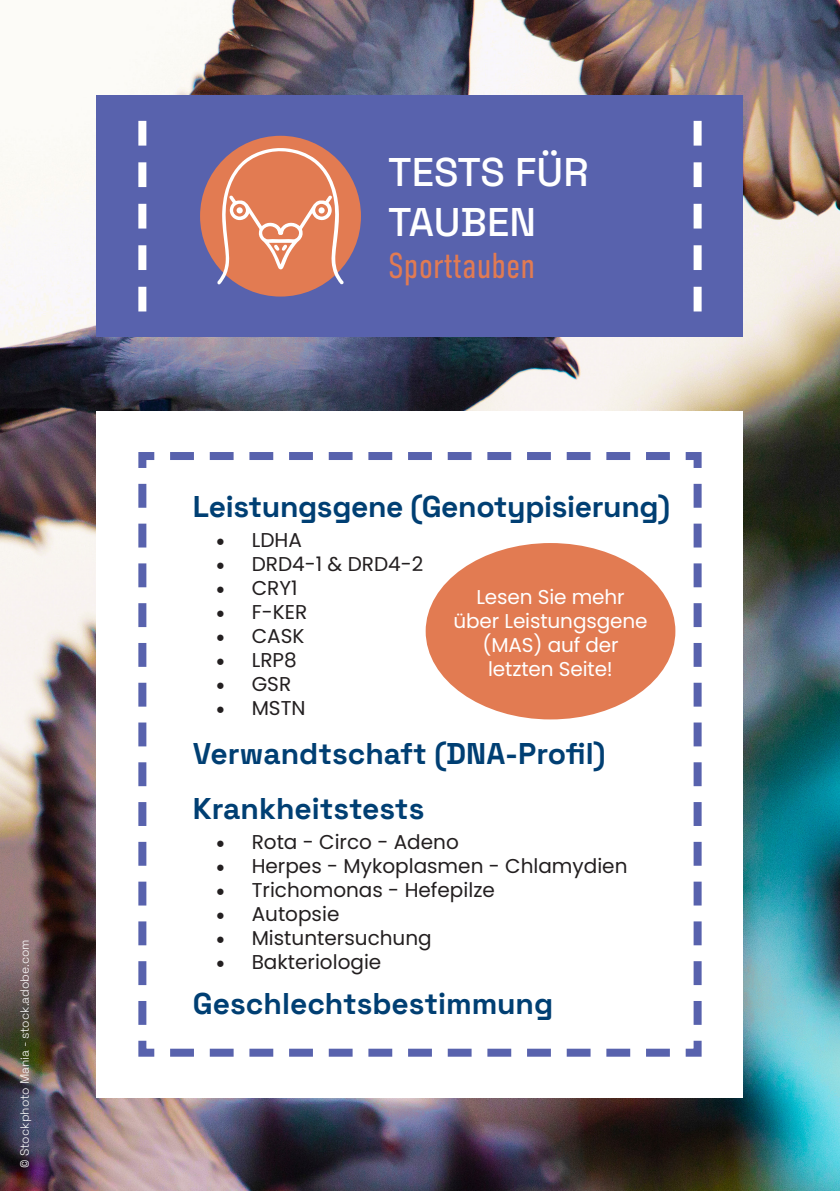
<style>
.page{position:relative;width:840px;height:1191px;background:#fff}
.page>*{position:absolute;margin:0;border:0;box-sizing:border-box;transform-origin:0 0}
.t1{font:500 40px/50px "Space Grotesk";color:#fff}
.t2{font:300 36px "DIN Condensed";color:#e27b52}
.t3{font:700 30px "Space Grotesk";color:#003f73}
.t4{font:20px "Poppins";color:#231f20}
.t5{font:20px/24px "Poppins";letter-spacing:-.005em;color:#fff;text-align:center}
.t6{font:300 12px "Space Grotesk";color:#fff}
.s1{font-family:"Minion Pro";font-size:24px}
</style>
<div class="page">
<img style="left:0;top:0;width:839px;height:1191px">
<div style="left:97px;top:411px;width:645px;height:686px;background:#fff"></div>
<div style="left:97px;top:95px;width:645px;height:242px;background:#5862ad"></div>
<svg style="left:138px;top:121px;width:8px;height:190px"></svg>
<svg style="left:693px;top:121px;width:8px;height:190px"></svg>
<svg style="left:138px;top:452px;width:564px;height:605px"></svg>
<div style="left:425px;top:543px;width:250px;height:176px;background:#e27b52;border-radius:50%"></div>
<div style="left:200px;top:136px;width:161px;height:160px;background:#e27b52;border-radius:50%"></div>
<svg style="left:217px;top:148px;width:127px;height:136px"></svg>
<p class="t6" style="left:16px;top:1167px;width:230px;rotate:-90deg">© Stockphoto Mania - stock.adobe.com</p>
<p class="t1" style="left:388px;top:144px;width:202px">TESTS FÜR<br>TAUBEN</p>
<p class="t2" style="left:388px;top:246px;width:148px">Sporttauben</p>
<p class="t3" style="left:193px;top:483px;width:478px">Leistungsgene (Genotypisierung)</p>
<p class="t4" style="left:215px;top:528px;width:88px"><span class="s1">•</span> LDHA</p>
<p class="t4" style="left:215px;top:552px;width:209px"><span class="s1">•</span> DRD4-1 &amp; DRD4-2</p>
<p class="t4" style="left:215px;top:576px;width:83px"><span class="s1">•</span> CRY1</p>
<p class="t4" style="left:215px;top:600px;width:93px"><span class="s1">•</span> F-KER</p>
<p class="t4" style="left:215px;top:624px;width:90px"><span class="s1">•</span> CASK</p>
<p class="t4" style="left:215px;top:648px;width:82px"><span class="s1">•</span> LRP8</p>
<p class="t4" style="left:215px;top:672px;width:77px"><span class="s1">•</span> GSR</p>
<p class="t4" style="left:215px;top:696px;width:91px"><span class="s1">•</span> MSTN</p>
<p class="t5" style="left:453px;top:585px;width:195px">Lesen Sie mehr über Leistungsgene (MAS) auf der letzten Seite!</p>
<p class="t3" style="left:193px;top:730px;width:414px">Verwandtschaft (DNA-Profil)</p>
<p class="t3" style="left:193px;top:785px;width:233px">Krankheitstests</p>
<p class="t4" style="left:215px;top:830px;width:244px"><span class="s1">•</span> Rota - Circo - Adeno</p>
<p class="t4" style="left:215px;top:854px;width:413px"><span class="s1">•</span> Herpes - Mykoplasmen - Chlamydien</p>
<p class="t4" style="left:215px;top:878px;width:280px"><span class="s1">•</span> Trichomonas - Hefepilze</p>
<p class="t4" style="left:215px;top:902px;width:125px"><span class="s1">•</span> Autopsie</p>
<p class="t4" style="left:215px;top:926px;width:217px"><span class="s1">•</span> Mistuntersuchung</p>
<p class="t4" style="left:215px;top:950px;width:167px"><span class="s1">•</span> Bakteriologie</p>
<p class="t3" style="left:193px;top:979px;width:361px">Geschlechtsbestimmung</p>
</div>
